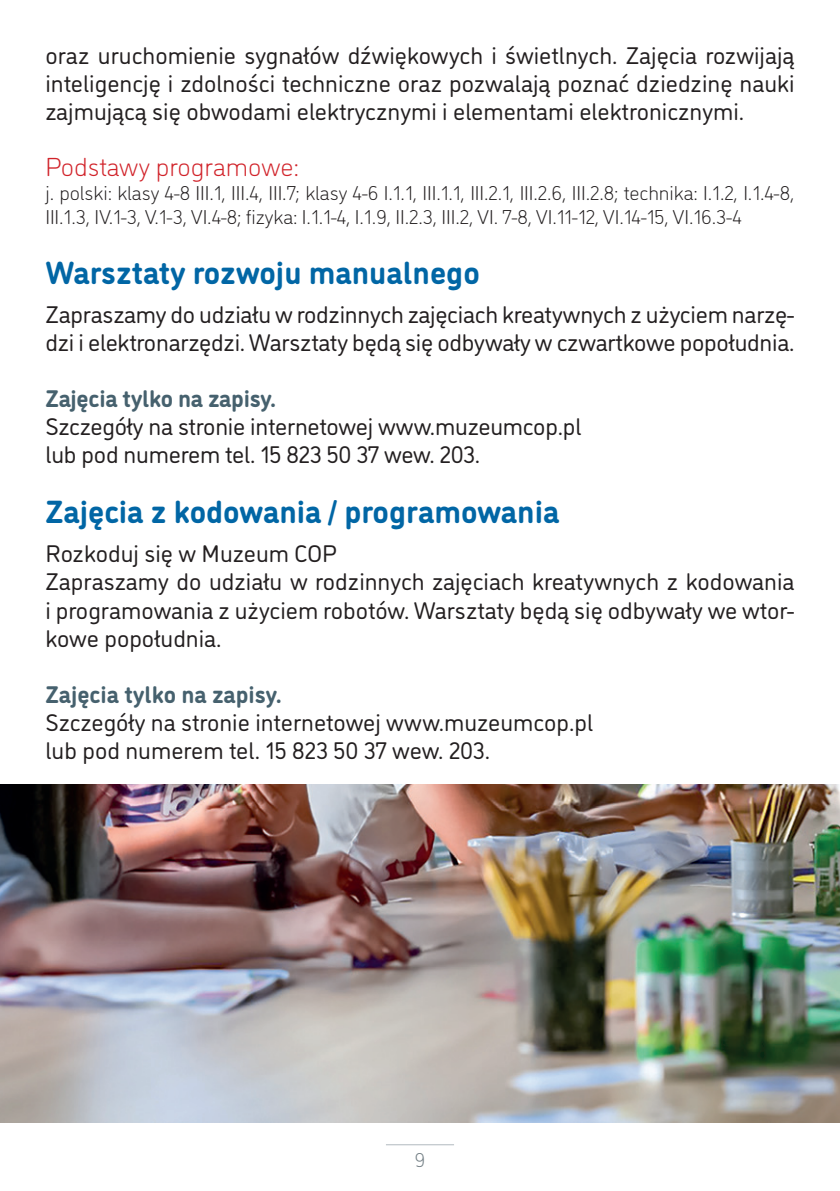
<style>
.page{position:relative;width:840px;height:1191px;background:#fff}
.page>*{position:absolute;margin:0;border:0;box-sizing:border-box;transform-origin:0 0}
.Lekcje{font:700 32px "DI Nosaur";color:#0166a5}
.Podstawy{font:300 26px "DI Nosaur";color:#d1232a}
.tekst{font:24px/28px "DI Nosaur";letter-spacing:-.01em;color:#231f20}
.tekst_2{font:24px/28px "DI Nosaur";color:#231f20;text-align:justify}
.tekst-2{font:700 24px "DI Nosaur";letter-spacing:-.01em;color:#46616e}
.tekst_2-2{font:300 20px/24px "DI Nosaur";letter-spacing:-.005em;color:#231f20}
.t1{font:300 20px "DI Nosaur";color:#717d83}
</style>
<div class="page">
<hr style="left:386px;top:1144px;width:68px;height:1px;background:#b1b9bf">
<img style="left:0;top:784px;width:839px;height:339px">
<p class="tekst_2" style="left:45px;top:40px;width:750px">oraz uruchomienie sygnałów dźwiękowych i świetlnych. Zajęcia rozwijają inteligencję i zdolności techniczne oraz pozwalają poznać dziedzinę nauki zajmującą się obwodami elektrycznymi i elementami elektronicznymi.</p>
<p class="Podstawy" style="left:45px;top:148px;width:255px">Podstawy programowe:</p>
<p class="tekst_2-2" style="left:45px;top:179px;width:750px">j. polski: klasy 4-8 III.1, III.4, III.7; klasy 4-6 I.1.1, III.1.1, III.2.1, III.2.6, III.2.8; technika: I.1.2, I.1.4-8,<br>III.1.3, IV.1-3, V.1-3, VI.4-8; fizyka: I.1.1-4, I.1.9, II.2.3, III.2, VI. 7-8, VI.11-12, VI.14-15, VI.16.3-4</p>
<p class="Lekcje" style="left:45px;top:248px;width:436px">Warsztaty rozwoju manualnego</p>
<p class="tekst" style="left:45px;top:299px;width:750px">Zapraszamy do udziału w rodzinnych zajęciach kreatywnych z użyciem narzę&shy;dzi i elektronarzędzi. Warsztaty będą się odbywały w czwartkowe popołudnia.</p>
<p class="tekst-2" style="left:45px;top:380px;width:232px">Zajęcia tylko na zapisy.</p>
<p class="tekst" style="left:45px;top:411px;width:537px">Szczegóły na stronie internetowej www.muzeumcop.pl</p>
<p class="tekst" style="left:45px;top:439px;width:436px">lub pod numerem tel. 15 823 50 37 wew. 203.</p>
<p class="Lekcje" style="left:45px;top:487px;width:515px">Zajęcia z kodowania / programowania</p>
<p class="tekst" style="left:45px;top:538px;width:293px">Rozkoduj się w Muzeum COP</p>
<p class="tekst" style="left:45px;top:566px;width:750px;text-align:justify">Zapraszamy do udziału w rodzinnych zajęciach kreatywnych z kodowania i programowania z użyciem robotów. Warsztaty będą się odbywały we wtor&shy;kowe popołudnia.</p>
<p class="tekst-2" style="left:45px;top:676px;width:237px">Zajęcia tylko na zapisy.</p>
<p class="tekst" style="left:45px;top:706px;width:549px">Szczegóły na stronie internetowej www.muzeumcop.pl</p>
<p class="tekst" style="left:45px;top:734px;width:446px">lub pod numerem tel. 15 823 50 37 wew. 203.</p>
<p class="t1" style="left:414px;top:1145px;width:12px">9</p>
</div>
